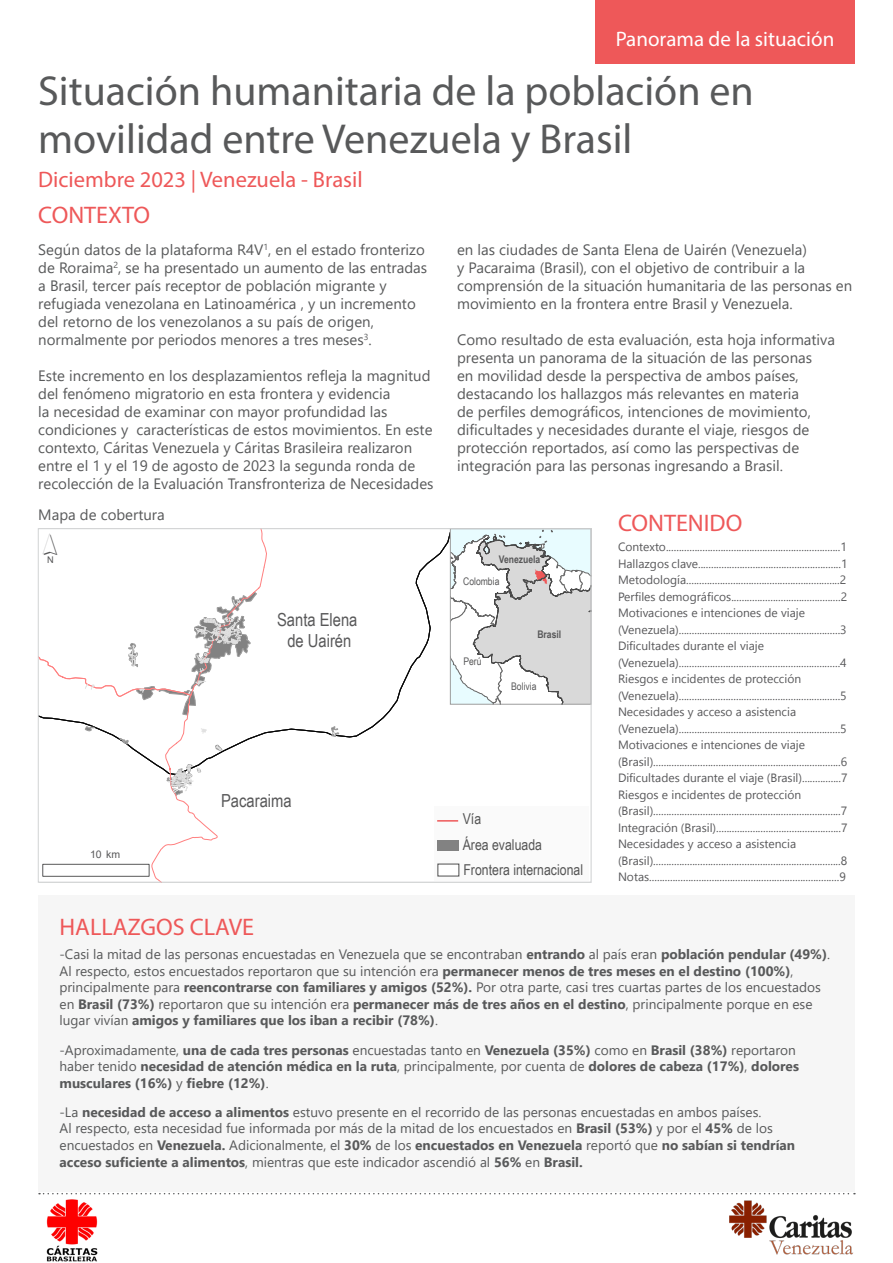
<style>
.page{position:relative;width:893px;height:1263px;background:#fff}
.page>*{position:absolute;margin:0;border:0;box-sizing:border-box;transform-origin:0 0}
.t1{font:42px/48px "Myriad Pro";color:#58595a}
.t2{font:42px "ESRI North";color:#585859}
.t3{font:24px "Myriad Pro";color:#ee5859}
.t4{font:22.5px "Myriad Pro";color:#ee5859}
.t5{font:21px "Myriad Pro";color:#fff}
.t6{font:18px/21px "Arial Narrow";color:#585859;text-align:center}
.t7{font:15px/18px "Segoe UI";color:#58595a}
.t8{font:15px/26.1px "Arial Narrow";color:#555}
.t9{font:13.65px/16.5px "Segoe UI";color:#58595a}
.t10{font:700 13.65px/16.5px "Segoe UI";color:#58595a}
.t11{font:12px/16.5px "Leelawadee UI";color:#58585a}
.t12{font:10.5px "Arial Narrow";color:#585859}
.t13{font:700 10.5px "Arial Narrow";color:#585859}
.t14{font:10.5px "Arial";color:#585859}
.s1{font-weight:700}
.s2{font-weight:400}
</style>
<div class="page">
<div style="left:595px;top:0;width:260px;height:64px;background:#ee5859"></div>
<div style="left:38px;top:896px;width:817px;height:296px;background:#f6f6f6"></div>
<svg style="left:267px;top:530px;width:183px;height:208px"></svg>
<svg style="left:330px;top:726px;width:10px;height:11px"></svg>
<svg style="left:40px;top:530px;width:227px;height:350px"></svg>
<svg style="left:452px;top:531px;width:137px;height:172px"></svg>
<div style="left:450px;top:529px;width:141px;height:176px;border:1px solid #9c9c9c"></div>
<div style="left:42px;top:864px;width:108px;height:13px;border:1px solid #585859"></div>
<div style="left:434px;top:807px;width:155px;height:74px;background:#fafafa"></div>
<hr style="left:437px;top:820px;width:21px;height:2px;background:#ee5859">
<div style="left:437px;top:840px;width:21px;height:11px;background:#828282"></div>
<div style="left:438px;top:864px;width:21px;height:12px;background:#fff"></div>
<svg style="left:39px;top:1193px;width:816px;height:1px"></svg>
<img style="left:46px;top:1199px;width:52px;height:62px">
<img style="left:729px;top:1200px;width:124px;height:55px">
<h3 class="t5" style="left:616px;top:26px;width:220px">Panorama de la situación</h3>
<h1 class="t1" style="left:38px;top:66px;width:717px">Situación humanitaria de la población en movilidad entre Venezuela y Brasil</h1>
<h3 class="t4" style="left:38px;top:166px;width:326px">Diciembre 2023 | Venezuela - Brasil</h3>
<h2 class="t3" style="left:38px;top:200px;width:113px">CONTEXTO</h2>
<p class="t7" style="left:38px;top:239px;width:390px">Según datos de la plataforma R4V<sup>1</sup>, en el estado fronterizo de Roraima<sup>2</sup>, se ha presentado un aumento de las entradas a Brasil, tercer país receptor de población migrante y refugiada venezolana en Latinoamérica , y un incremento del retorno de los venezolanos a su país de origen, normalmente por periodos menores a tres meses<sup>3</sup>.</p>
<p class="t7" style="left:38px;top:365px;width:397px">Este incremento en los desplazamientos refleja la magnitud del fenómeno migratorio en esta frontera y evidencia<br>la necesidad de examinar con mayor profundidad las condiciones y características de estos movimientos. En este contexto, Cáritas Venezuela y Cáritas Brasileira realizaron entre el 1 y el 19 de agosto de 2023 la segunda ronda de recolección de la Evaluación Transfronteriza de Necesidades</p>
<p class="t7" style="left:457px;top:239px;width:397px">en las ciudades de Santa Elena de Uairén (Venezuela)<br>y Pacaraima (Brasil), con el objetivo de contribuir a la comprensión de la situación humanitaria de las personas en movimiento en la frontera entre Brasil y Venezuela.</p>
<p class="t7" style="left:457px;top:329px;width:379px">Como resultado de esta evaluación, esta hoja informativa presenta un panorama de la situación de las personas<br>en movilidad desde la perspectiva de ambos países, destacando los hallazgos más relevantes en materia<br>de perfiles demográficos, intenciones de movimiento, dificultades y necesidades durante el viaje, riesgos de protección reportados, así como las perspectivas de integración para las personas ingresando a Brasil.</p>
<p class="t7" style="left:38px;top:504px;width:128px">Mapa de cobertura</p>
<h2 class="t3" style="left:618px;top:508px;width:126px">CONTENIDO</h2>
<p class="t11" style="left:618px;top:538px;width:231px">Contexto...................................................................1<br>Hallazgos clave.......................................................1<br>Metodología...........................................................2<br>Perfiles demográficos..........................................2<br>Motivaciones e intenciones de viaje (Venezuela)..............................................................3<br>Dificultades durante el viaje (Venezuela)..............................................................4<br>Riesgos e incidentes de protección (Venezuela)..............................................................5<br>Necesidades y acceso a asistencia (Venezuela)..............................................................5<br>Motivaciones e intenciones de viaje (Brasil)........................................................................6<br>Dificultades durante el viaje (Brasil)...............7<br>Riesgos e incidentes de protección (Brasil)........................................................................7<br>Integración (Brasil)................................................7<br>Necesidades y acceso a asistencia (Brasil)........................................................................8<br>Notas.........................................................................9</p>
<h1 class="t2" style="left:43px;top:524px;width:16px">´</h1>
<p class="t13" style="left:499px;top:552px;width:43px">Venezuela</p>
<p class="t12" style="left:463px;top:574px;width:38px">Colombia</p>
<h3 class="t6" style="left:277px;top:609px;width:82px">Santa Elena de Uairén</h3>
<p class="t13" style="left:537px;top:627px;width:25px">Brasil</p>
<p class="t12" style="left:463px;top:654px;width:20px">Perú</p>
<p class="t12" style="left:511px;top:679px;width:27px">Bolivia</p>
<h3 class="t6" style="left:221px;top:789px;width:72px">Pacaraima</h3>
<p class="t8" style="left:463px;top:805px;width:81px">Vía<br>Área evaluada</p>
<p class="t8" style="left:463px;top:856px;width:121px">Frontera internacional</p>
<p class="t14" style="left:90px;top:847px;width:32px">10 km</p>
<h2 class="t3" style="left:60px;top:912px;width:196px">HALLAZGOS CLAVE</h2>
<p class="t9" style="left:60px;top:945px;width:772px">-Casi la mitad de las personas encuestadas en Venezuela que se encontraban <span class="s1">entrando</span> al país eran <span class="s1">población pendular (49%)</span>.<br>Al respecto, estos encuestados reportaron que su intención era <span class="s1">permanecer menos de tres meses en el destino (100%)</span>, principalmente para <span class="s1">reencontrarse con familiares y amigos (52%).</span> Por otra parte, casi tres cuartas partes de los encuestados en <span class="s1">Brasil (73%)</span> reportaron que su intención era <span class="s1">permanecer más de tres años en el destino</span>, principalmente porque en ese lugar vivían <span class="s1">amigos y familiares que los iban a recibir (78%)</span>.</p>
<p class="t10" style="left:60px;top:1040px;width:741px"><span class="s2">-Aproximadamente,</span> una de cada tres personas <span class="s2">encuestadas tanto en</span> Venezuela (35%) <span class="s2">como en</span> Brasil (38%) <span class="s2">reportaron haber tenido</span> necesidad de atención médica en la ruta<span class="s2">, principalmente, por cuenta de</span> dolores de cabeza (17%)<span class="s2">,</span> dolores musculares (16%) <span class="s2">y</span> fiebre (12%)<span class="s2">.</span></p>
<p class="t9" style="left:60px;top:1103px;width:737px">-La <span class="s1">necesidad de acceso a alimentos</span> estuvo presente en el recorrido de las personas encuestadas en ambos países.<br>Al respecto, esta necesidad fue informada por más de la mitad de los encuestados en <span class="s1">Brasil (53%)</span> y por el <span class="s1">45%</span> de los encuestados en <span class="s1">Venezuela.</span> Adicionalmente, el <span class="s1">30%</span> de los <span class="s1">encuestados en Venezuela</span> reportó que <span class="s1">no sabían si tendrían acceso suficiente a alimentos</span>, mientras que este indicador ascendió al <span class="s1">56%</span> en <span class="s1">Brasil.</span></p>
</div>
